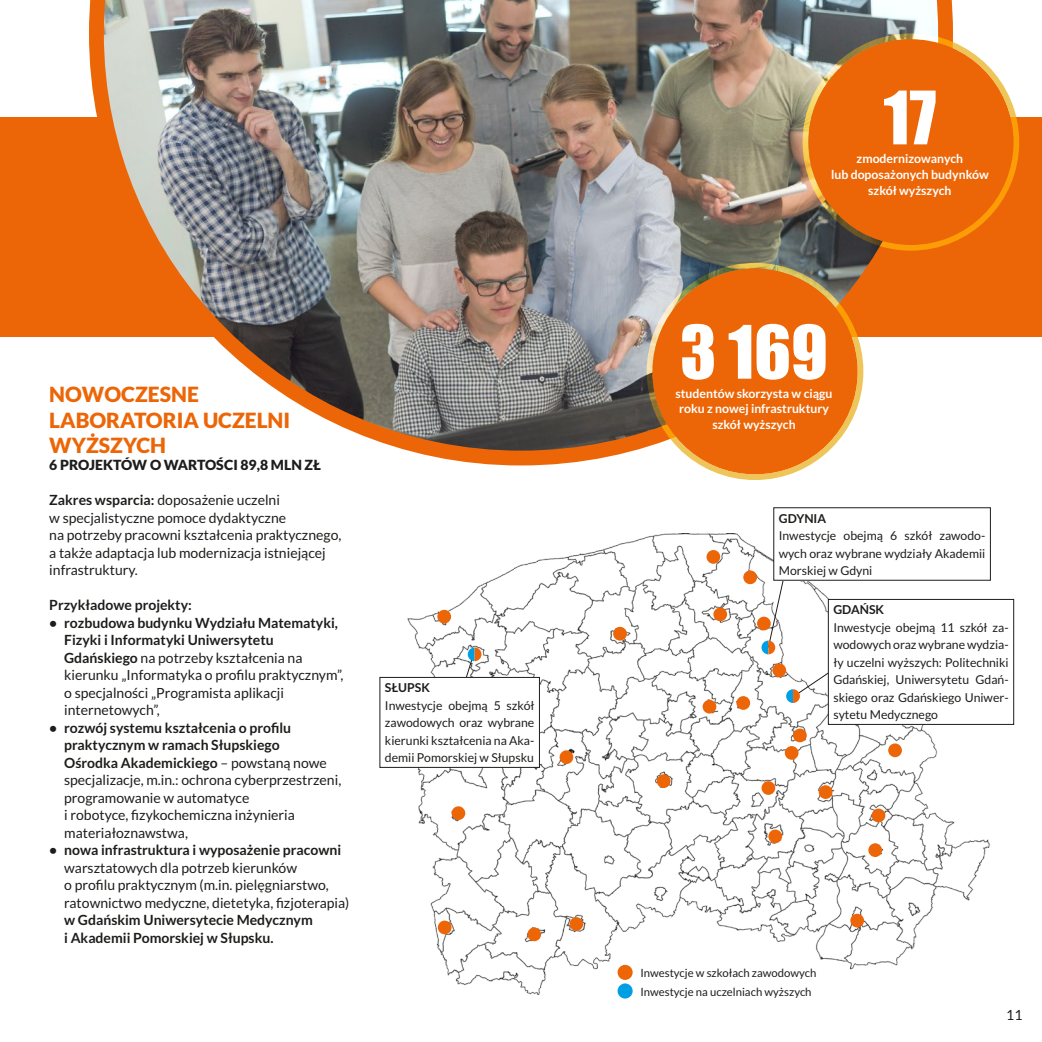
<style>
.page{position:relative;width:1042px;height:1042px;background:#fff}
.page>*{position:absolute;margin:0;border:0;box-sizing:border-box;transform-origin:0 0}
.t1{font:68.08px "Impact";color:#fff}
.t2{font:900 21px/25.2px "Lato";color:#ec6608}
.t3{font:14px/17.5px "Lato";color:#1d1d1b}
.t4{font:700 14px/17.5px "Lato";color:#1d1d1b}
.t5{font:900 14px "Lato";color:#1d1d1b}
.t6{font:12.25px/17.5px "Lato";color:#1d1d1b;text-align:justify}
.t7{font:700 12.25px/15.8px "Lato";color:#fff;text-align:center}
.t8{font:700 12.25px "Lato";color:#1d1d1b}
.t9{font:11.38px "Lato";color:#1d1d1b}
.s1{font-weight:700}
</style>
<div class="page">
<div style="left:0;top:117px;width:1042px;height:220px;background:#ec6608"></div>
<img style="left:89px;top:0;width:864px;height:465px">
<div style="left:808px;top:39px;width:205px;height:206px;background:#ec6608;border-radius:50%"></div>
<div style="left:802px;top:33px;width:217px;height:218px;border:6px solid #eec55a;border-radius:50%"></div>
<div style="left:652px;top:268px;width:205px;height:206px;background:#ec6608;border-radius:50%"></div>
<div style="left:647px;top:263px;width:216px;height:217px;border:6px solid #eec55a;border-radius:50%"></div>
<svg style="left:617px;top:983px;width:16px;height:15px"></svg>
<img style="left:407px;top:533px;width:593px;height:461px">
<div style="left:868px;top:843px;width:14px;height:14px;background:#ec6608;border-radius:50%"></div>
<div style="left:871px;top:808px;width:14px;height:14px;background:#ec6608;border-radius:50%"></div>
<div style="left:713px;top:607px;width:14px;height:14px;background:#ec6608;border-radius:50%"></div>
<div style="left:757px;top:617px;width:14px;height:13px;background:#ec6608;border-radius:50%"></div>
<div style="left:559px;top:750px;width:14px;height:14px;background:#ec6608;border-radius:50%"></div>
<div style="left:768px;top:829px;width:14px;height:14px;background:#ec6608;border-radius:50%"></div>
<div style="left:761px;top:781px;width:14px;height:14px;background:#ec6608;border-radius:50%"></div>
<div style="left:569px;top:917px;width:14px;height:14px;background:#ec6608;border-radius:50%"></div>
<div style="left:657px;top:774px;width:13px;height:14px;background:#ec6608;border-radius:50%"></div>
<div style="left:613px;top:627px;width:14px;height:13px;background:#ec6608;border-radius:50%"></div>
<div style="left:819px;top:785px;width:13px;height:14px;background:#ec6608;border-radius:50%"></div>
<div style="left:437px;top:610px;width:14px;height:13px;background:#ec6608;border-radius:50%"></div>
<div style="left:743px;top:570px;width:14px;height:14px;background:#ec6608;border-radius:50%"></div>
<div style="left:706px;top:550px;width:14px;height:14px;background:#ec6608;border-radius:50%"></div>
<div style="left:736px;top:696px;width:14px;height:14px;background:#ec6608;border-radius:50%"></div>
<div style="left:702px;top:700px;width:14px;height:13px;background:#ec6608;border-radius:50%"></div>
<div style="left:793px;top:728px;width:14px;height:14px;background:#ec6608;border-radius:50%"></div>
<div style="left:785px;top:746px;width:13px;height:14px;background:#ec6608;border-radius:50%"></div>
<div style="left:772px;top:663px;width:14px;height:14px;background:#ec6608;border-radius:50%"></div>
<div style="left:888px;top:743px;width:14px;height:14px;background:#ec6608;border-radius:50%"></div>
<div style="left:527px;top:927px;width:14px;height:14px;background:#ec6608;border-radius:50%"></div>
<div style="left:438px;top:920px;width:13px;height:14px;background:#ec6608;border-radius:50%"></div>
<div style="left:451px;top:806px;width:14px;height:14px;background:#ec6608;border-radius:50%"></div>
<div style="left:850px;top:914px;width:14px;height:13px;background:#ec6608;border-radius:50%"></div>
<div style="left:828px;top:599px;width:185px;height:125px;background:#fff"></div>
<div style="left:828px;top:599px;width:186px;height:126px;border:1px solid #1d1d1b"></div>
<div style="left:774px;top:508px;width:216px;height:72px;background:#fff"></div>
<div style="left:773px;top:507px;width:218px;height:73px;border:1px solid #1d1d1b"></div>
<div style="left:380px;top:677px;width:159px;height:90px;background:#fff"></div>
<div style="left:379px;top:677px;width:161px;height:91px;border:1px solid #1d1d1b"></div>
<svg style="left:786px;top:662px;width:44px;height:41px"></svg>
<svg style="left:457px;top:647px;width:24px;height:32px"></svg>
<svg style="left:761px;top:553px;width:29px;height:101px"></svg>
<h2 class="t2" style="left:49px;top:382px;width:242px">NOWOCZESNE<br>LABORATORIA UCZELNI<br>WYŻSZYCH</h2>
<p class="t5" style="left:49px;top:457px;width:273px">6 PROJEKTÓW O WARTOŚCI 89,8 MLN ZŁ</p>
<p class="t3" style="left:49px;top:491px;width:294px"><span class="s1">Zakres wsparcia:</span> doposażenie uczelni<br>w specjalistyczne pomoce dydaktyczne<br>na potrzeby pracowni kształcenia praktycznego, a także adaptacja lub modernizacja istniejącej infrastruktury.</p>
<p class="t4" style="left:49px;top:596px;width:144px">Przykładowe projekty:</p>
<p class="t3" style="left:64px;top:614px;width:281px;text-indent:-15px"><span class="s1">• rozbudowa budynku Wydziału Matematyki, Fizyki i Informatyki Uniwersytetu Gdańskiego</span> na potrzeby kształcenia na kierunku „Informatyka o profilu praktycznym”, o specjalności „Programista aplikacji internetowych”,</p>
<p class="t3" style="left:64px;top:719px;width:279px;text-indent:-15px"><span class="s1">• rozwój systemu kształcenia o profilu praktycznym w ramach Słupskiego<br>Ośrodka Akademickiego</span> – powstaną nowe specjalizacje, m.in.: ochrona cyberprzestrzeni, programowanie w automatyce<br>i robotyce, fizykochemiczna inżynieria materiałoznawstwa,</p>
<p class="t4" style="left:49px;top:841px;width:293px">• nowa infrastruktura i wyposażenie pracowni</p>
<p class="t3" style="left:64px;top:859px;width:287px">warsztatowych dla potrzeb kierunków<br>o profilu praktycznym (m.in. pielęgniarstwo, ratownictwo medyczne, dietetyka, fizjoterapia)</p>
<p class="t4" style="left:64px;top:911px;width:250px">w Gdańskim Uniwersytecie Medycznym i Akademii Pomorskiej w Słupsku.</p>
<p class="t8" style="left:385px;top:681px;width:46px">SŁUPSK</p>
<p class="t6" style="left:385px;top:696px;width:151px">Inwestycje obejmą 5 szkół zawodowych oraz wybrane kierunki kształcenia na Aka&shy;demii Pomorskiej w Słupsku</p>
<h1 class="t1" style="left:883px;top:65px;width:54px">17</h1>
<p class="t7" style="left:831px;top:151px;width:159px">zmodernizowanych<br>lub doposażonych budynków szkół wyższych</p>
<h1 class="t1" style="left:680px;top:299px;width:149px">3 169</h1>
<p class="t7" style="left:675px;top:385px;width:159px">studentów skorzysta w ciągu roku z nowej infrastruktury szkół wyższych</p>
<p class="t8" style="left:779px;top:511px;width:49px">GDYNIA</p>
<p class="t6" style="left:779px;top:527px;width:208px">Inwestycje obejmą 6 szkół zawodo&shy;wych oraz wybrane wydziały Akademii Morskiej w Gdyni</p>
<p class="t8" style="left:833px;top:603px;width:52px">GDAŃSK</p>
<p class="t6" style="left:833px;top:618px;width:177px">Inwestycje obejmą 11 szkół za&shy;wodowych oraz wybrane wydzia&shy;ły uczelni wyższych: Politechniki Gdańskiej, Uniwersytetu Gdań&shy;skiego oraz Gdańskiego Uniwer&shy;sytetu Medycznego</p>
<p class="t9" style="left:640px;top:966px;width:177px">Inwestycje w szkołach zawodowych</p>
<p class="t9" style="left:640px;top:985px;width:173px">Inwestycje na uczelniach wyższych</p>
<p class="t3" style="left:1006px;top:1005px;width:18px">11</p>
</div>
